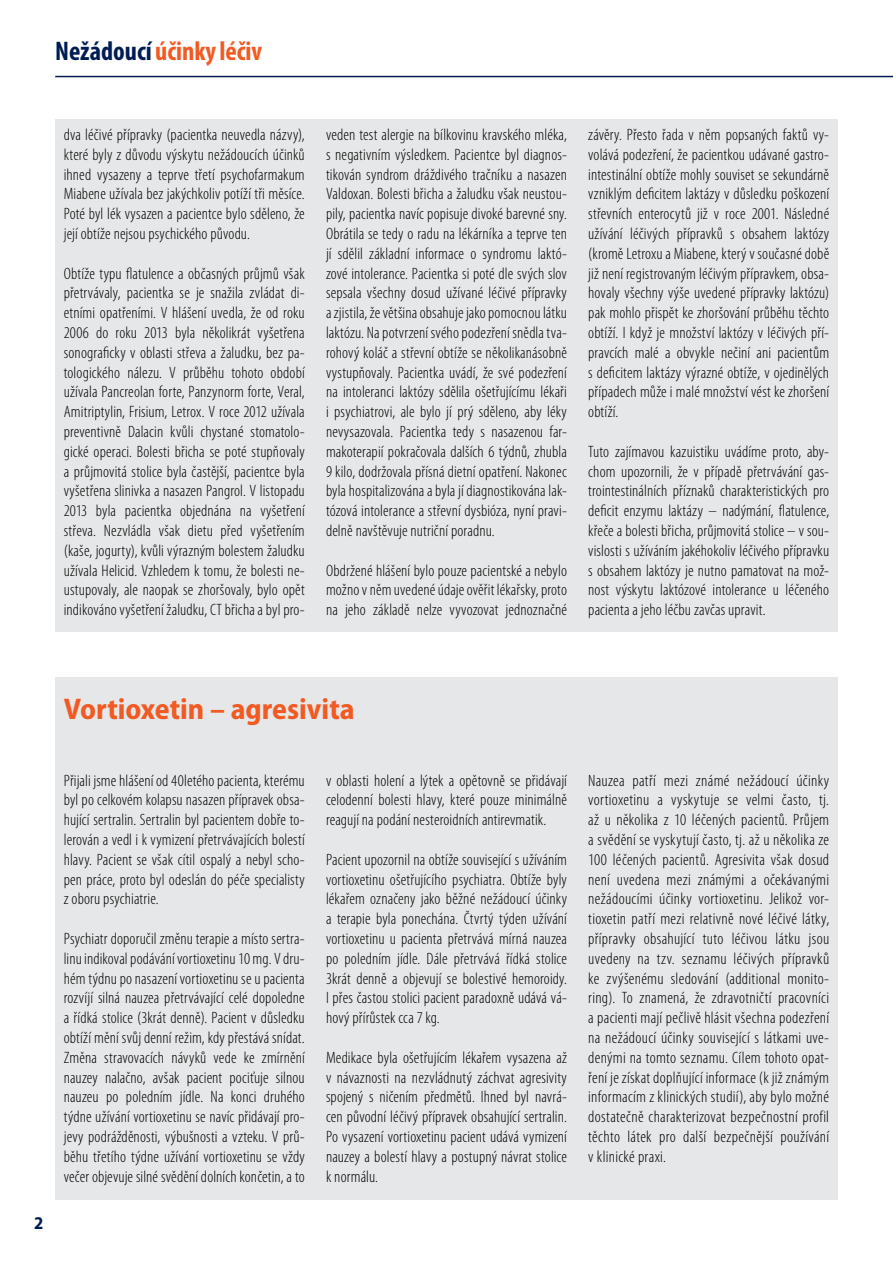
<style>
.page{position:relative;width:893px;height:1263px;background:#fff}
.page>*{position:absolute;margin:0;border:0;box-sizing:border-box;transform-origin:0 0}
.t1{font:700 semi-condensed 30px "Myriad Pro";color:#f15a22}
.t2{font:700 condensed 27px "Myriad Pro";color:#f15a22}
.t3{font:700 semi-condensed 18px "Myriad Pro";color:#001c54}
.t4{font:300 condensed 16.5px/19.8px "Myriad Pro";letter-spacing:.01em;color:#000;text-align:justify}
.s1{color:#001c54}
</style>
<div class="page">
<hr style="left:55px;top:76px;width:838px;height:1px;background:#001c54">
<div style="left:55px;top:677px;width:783px;height:522px;background:#e6e7e8"></div>
<div style="left:55px;top:119px;width:783px;height:512px;background:#e6e7e8"></div>
<h2 class="t2" style="left:55px;top:34px;width:208px"><span class="s1">Nežádoucí</span> účinkyléčiv</h2>
<p class="t4" style="left:64px;top:124px;width:242px">dva léčivé přípravky (pacientka neuvedla názvy), které byly z důvodu výskytu nežádoucích účinků ihned vysazeny a teprve třetí psychofarmakum Miabene užívala bez jakýchkoliv potíží tři měsíce.<br>Poté byl lék vysazen a pacientce bylo sděleno, že její obtíže nejsou psychického původu.</p>
<p class="t4" style="left:64px;top:263px;width:242px">Obtíže typu flatulence a občasných průjmů však přetrvávaly, pacientka se je snažila zvládat di‑ etními opatřeními. V hlášení uvedla, že od roku 2006 do roku 2013 byla několikrát vyšetřena sonograficky v oblasti střeva a žaludku, bez pa‑ tologického nálezu. V průběhu tohoto období užívala Pancreolan forte, Panzynorm forte, Veral, Amitriptylin, Frisium, Letrox. V roce 2012 užívala preventivně Dalacin kvůli chystané stomatolo‑ gické operaci. Bolesti břicha se poté stupňovaly a průjmovitá stolice byla častější, pacientce byla vyšetřena slinivka a nasazen Pangrol. V listopadu 2013 byla pacientka objednána na vyšetření střeva. Nezvládla však dietu před vyšetřením (kaše, jogurty), kvůli výrazným bolestem žaludku užívala Helicid. Vzhledem k tomu, že bolesti ne‑ ustupovaly, ale naopak se zhoršovaly, bylo opět indikováno vyšetření žaludku, CT břicha a byl pro‑</p>
<p class="t4" style="left:326px;top:124px;width:242px">veden test alergie na bílkovinu kravského mléka, s negativním výsledkem. Pacientce byl diagnos‑ tikován syndrom dráždivého tračníku a nasazen Valdoxan. Bolesti břicha a žaludku však neustou‑ pily, pacientka navíc popisuje divoké barevné sny.<br>Obrátila se tedy o radu na lékárníka a teprve ten jí sdělil základní informace o syndromu laktó‑ zové intolerance. Pacientka si poté dle svých slov sepsala všechny dosud užívané léčivé přípravky a zjistila, že většina obsahuje jako pomocnou látku laktózu. Na potvrzení svého podezření snědla tva‑ rohový koláč a střevní obtíže se několikanásobně vystupňovaly. Pacientka uvádí, že své podezření na intoleranci laktózy sdělila ošetřujícímu lékaři i psychiatrovi, ale bylo jí prý sděleno, aby léky nevysazovala. Pacientka tedy s nasazenou far‑ makoterapií pokračovala dalších 6 týdnů, zhubla 9 kilo, dodržovala přísná dietní opatření. Nakonec byla hospitalizována a byla jí diagnostikována lak‑ tózová intolerance a střevní dysbióza, nyní pravi‑ delně navštěvuje nutriční poradnu.</p>
<p class="t4" style="left:326px;top:560px;width:242px">Obdržené hlášení bylo pouze pacientské a nebylo možno v něm uvedené údaje ověřit lékařsky, proto na jeho základě nelze vyvozovat jednoznačné</p>
<p class="t4" style="left:588px;top:124px;width:242px">závěry. Přesto řada v něm popsaných faktů vy‑ volává podezření, že pacientkou udávané gastro‑ intestinální obtíže mohly souviset se sekundárně vzniklým deficitem laktázy v důsledku poškození střevních enterocytů již v roce 2001. Následné užívání léčivých přípravků s obsahem laktózy (kromě Letroxu a Miabene, který v současné době již není registrovaným léčivým přípravkem, obsa‑ hovaly všechny výše uvedené přípravky laktózu) pak mohlo přispět ke zhoršování průběhu těchto obtíží. I když je množství laktózy v léčivých pří‑ pravcích malé a obvykle nečiní ani pacientům s deficitem laktázy výrazné obtíže, v ojedinělých případech může i malé množství vést ke zhoršení obtíží.</p>
<p class="t4" style="left:588px;top:441px;width:242px">Tuto zajímavou kazuistiku uvádíme proto, aby‑ chom upozornili, že v případě přetrvávání gas‑ trointestinálních příznaků charakteristických pro deficit enzymu laktázy – nadýmání, flatulence, křeče a bolesti břicha, průjmovitá stolice – v sou‑ vislosti s užíváním jakéhokoliv léčivého přípravku s obsahem laktózy je nutno pamatovat na mož‑ nost výskytu laktózové intolerance u léčeného pacienta a jeho léčbu zavčas upravit.</p>
<p class="t3" style="left:34px;top:1211px;width:11px">2</p>
<p class="t1" style="left:64px;top:690px;width:292px">Vortioxetin – agresivita</p>
<p class="t4" style="left:64px;top:770px;width:242px">Přijali jsme hlášení od 40letého pacienta, kterému byl po celkovém kolapsu nasazen přípravek obsa‑ hující sertralin. Sertralin byl pacientem dobře to‑ lerován a vedl i k vymizení přetrvávajících bolestí hlavy. Pacient se však cítil ospalý a nebyl scho‑ pen práce, proto byl odeslán do péče specialisty z oboru psychiatrie.</p>
<p class="t4" style="left:64px;top:928px;width:242px">Psychiatr doporučil změnu terapie a místo sertra‑ linu indikoval podávání vortioxetinu 10mg. V dru‑ hém týdnu po nasazení vortioxetinu se u pacienta rozvíjí silná nauzea přetrvávající celé dopoledne a řídká stolice (3krát denně). Pacient v důsledku obtíží mění svůj denní režim, kdy přestává snídat.<br>Změna stravovacích návyků vede ke zmírnění nauzey nalačno, avšak pacient pociťuje silnou nauzeu po poledním jídle. Na konci druhého týdne užívání vortioxetinu se navíc přidávají pro‑ jevy podrážděnosti, výbušnosti a vzteku. V prů‑ běhu třetího týdne užívání vortioxetinu se vždy večer objevuje silné svědění dolních končetin, a to</p>
<p class="t4" style="left:326px;top:770px;width:242px">v oblasti holení a lýtek a opětovně se přidávají celodenní bolesti hlavy, které pouze minimálně reagují na podání nesteroidních antirevmatik.</p>
<p class="t4" style="left:326px;top:849px;width:242px">Pacient upozornil na obtíže související s užíváním vortioxetinu ošetřujícího psychiatra. Obtíže byly lékařem označeny jako běžné nežádoucí účinky a terapie byla ponechána. Čtvrtý týden užívání vortioxetinu u pacienta přetrvává mírná nauzea po poledním jídle. Dále přetrvává řídká stolice 3krát denně a objevují se bolestivé hemoroidy.<br>I přes častou stolici pacient paradoxně udává vá‑ hový přírůstek cca 7kg.</p>
<p class="t4" style="left:326px;top:1047px;width:242px">Medikace byla ošetřujícím lékařem vysazena až v návaznosti na nezvládnutý záchvat agresivity spojený s ničením předmětů. Ihned byl navrá‑ cen původní léčivý přípravek obsahující sertralin.<br>Po vysazení vortioxetinu pacient udává vymizení nauzey a bolestí hlavy a postupný návrat stolice k normálu.</p>
<p class="t4" style="left:588px;top:770px;width:242px">Nauzea patří mezi známé nežádoucí účinky vortioxetinu a vyskytuje se velmi často, tj. až u několika z 10 léčených pacientů. Průjem a svědění se vyskytují často, tj. až u několika ze 100 léčených pacientů. Agresivita však dosud není uvedena mezi známými a očekávanými nežádoucími účinky vortioxetinu. Jelikož vor‑ tioxetin patří mezi relativně nové léčivé látky, přípravky obsahující tuto léčivou látku jsou uvedeny na tzv. seznamu léčivých přípravků ke zvýšenému sledování (additional monito‑ ring). To znamená, že zdravotničtí pracovníci a pacienti mají pečlivě hlásit všechna podezření na nežádoucí účinky související s látkami uve‑ denými na tomto seznamu. Cílem tohoto opat‑ ření je získat doplňující informace (k již známým informacím z klinických studií), aby bylo možné dostatečně charakterizovat bezpečnostní profil těchto látek pro další bezpečnější používání v klinické praxi.</p>
</div>
